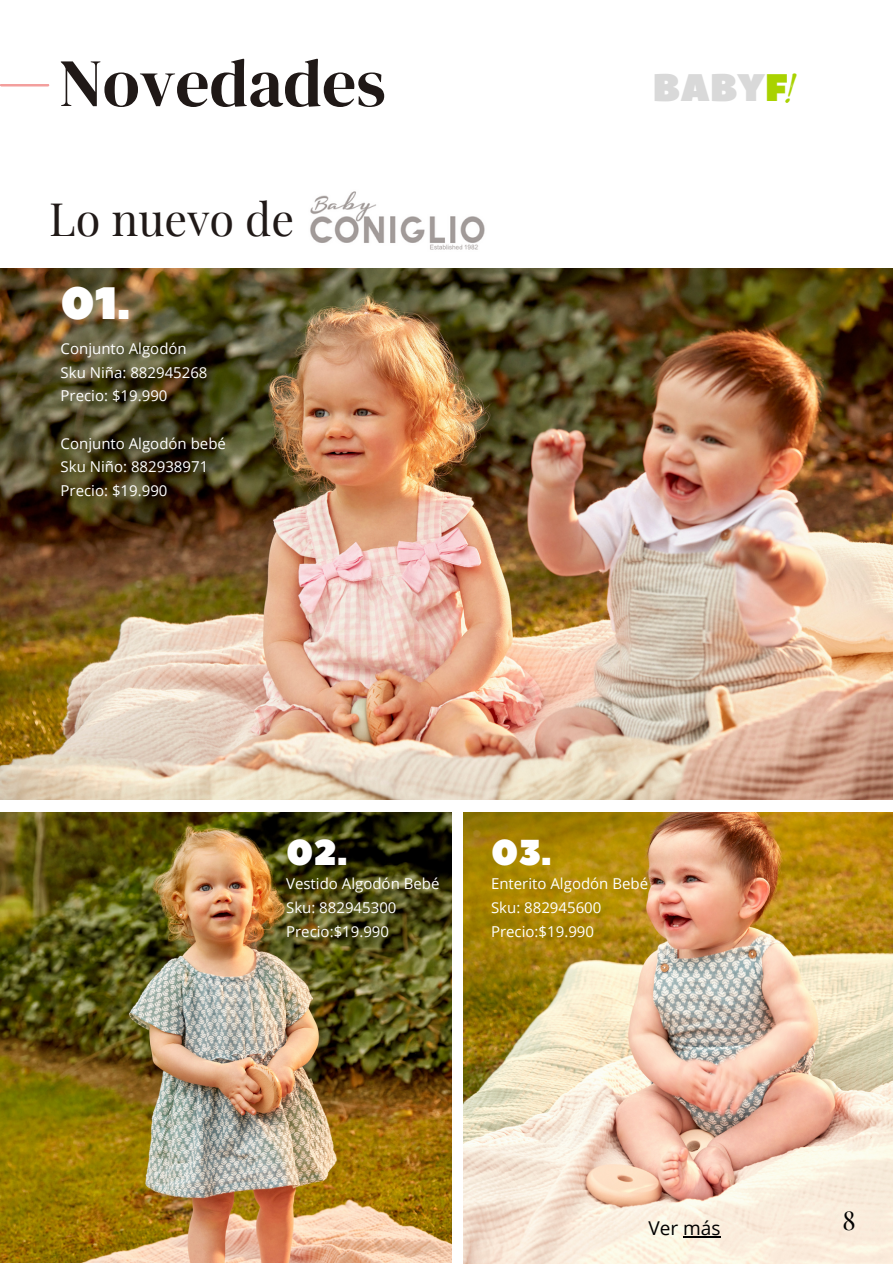
<style>
.page{position:relative;width:893px;height:1264px;background:#fff}
.page>*{position:absolute;margin:0;border:0;box-sizing:border-box;transform-origin:0 0}
.t1{font:67.5px "DM Serif Display";color:#201917}
.t2{font:45.3px "Peace Sans";color:#fff}
.t3{font:45px "Playfair Display";color:#201917}
.t4{font:38.25px "Peace Sans";color:#d9d9d9}
.t5{font:36px "Peace Sans";color:#fff}
.t6{font:25.5px "Playfair Display";color:#000}
.t7{font:19.05px "Open Sans";color:#000}
.t8{font:15px "Open Sans";color:#fff}
.s1{color:#a9d200}
.s2{font-family:"Playlist Script";font-size:36.9px;color:#a9d200}
</style>
<div class="page">
<img style="left:0;top:812px;width:451px;height:450px">
<img style="left:464px;top:812px;width:428px;height:451px">
<img style="left:0;top:268px;width:892px;height:531px">
<img style="left:310px;top:191px;width:175px;height:59px">
<hr style="left:683px;top:1236px;width:37px;height:1px;background:#000">
<hr style="left:1px;top:84px;width:47px;height:2px;background:#f39f9d">
<p class="t1" style="left:59px;top:36px;width:328px">Novedades</p>
<p class="t3" style="left:49px;top:187px;width:246px">Lo nuevo de</p>
<p class="t2" style="left:61px;top:273px;width:71px">01.</p>
<p class="t8" style="left:61px;top:338px;width:128px">Conjunto Algodón</p>
<p class="t8" style="left:61px;top:362px;width:148px">Sku Niña: 882945268</p>
<p class="t8" style="left:61px;top:385px;width:108px">Precio: $19.990</p>
<p class="t8" style="left:61px;top:432px;width:167px">Conjunto Algodón bebé</p>
<p class="t8" style="left:61px;top:456px;width:149px">Sku Niño: 882938971</p>
<p class="t8" style="left:61px;top:480px;width:108px">Precio: $19.990</p>
<p class="t4" style="left:652px;top:62px;width:141px">BABY<span class="s1">F</span><span class="s2">!</span></p>
<p class="t5" style="left:286px;top:828px;width:63px">02.</p>
<p class="t5" style="left:491px;top:828px;width:62px">03.</p>
<p class="t8" style="left:286px;top:873px;width:155px">Vestido Algodón Bebé</p>
<p class="t8" style="left:286px;top:896px;width:112px">Sku: 882945300</p>
<p class="t8" style="left:286px;top:920px;width:104px">Precio:$19.990</p>
<p class="t8" style="left:491px;top:873px;width:159px">Enterito Algodón Bebé</p>
<p class="t8" style="left:491px;top:896px;width:112px">Sku: 882945600</p>
<p class="t8" style="left:491px;top:920px;width:104px">Precio:$19.990</p>
<p class="t7" style="left:648px;top:1214px;width:74px">Ver más</p>
<p class="t6" style="left:842px;top:1202px;width:15px">8</p>
</div>
